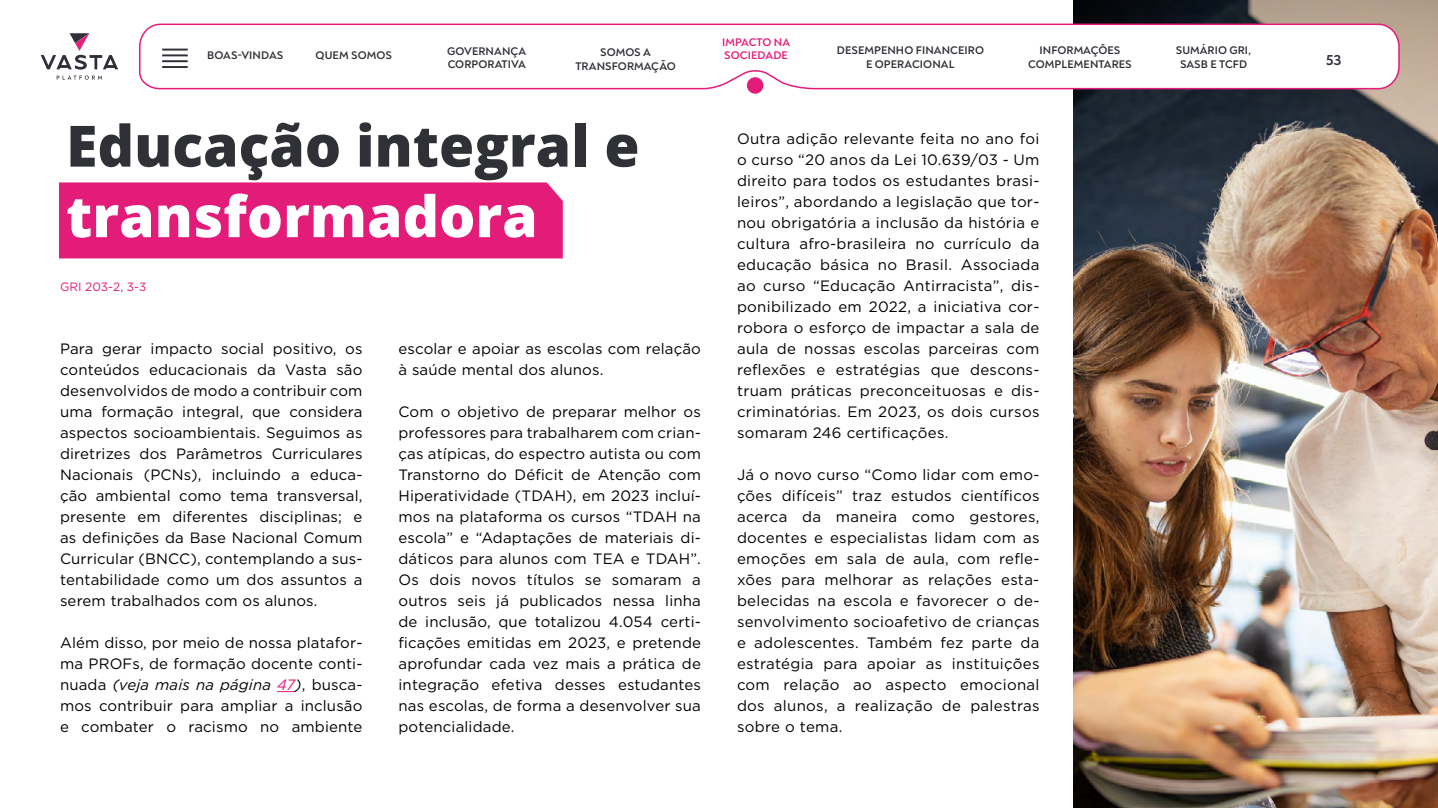
<style>
.page{position:relative;width:1438px;height:808px;background:#fff}
.page>*{position:absolute;margin:0;border:0;box-sizing:border-box;transform-origin:0 0}
.t1{font:800 57px "Open Sans";color:#2f3136}
.t2{font:800 57px "Open Sans";color:#fff}
.t3{font:15px/21px "Gotham";letter-spacing:.01em;color:#000;text-align:justify}
.t4{font:700 15px "Noah";color:#2e3036}
.t5{font:12px "Gotham";color:#e31c79}
.t6{font:700 11.25px/13.5px "Noah";letter-spacing:.01em;color:#2e3036;text-align:center}
.t7{font:700 11.25px/13.5px "Noah";letter-spacing:.01em;color:#2f3136;text-align:center}
.t8{font:700 11.25px/13.5px "Noah";letter-spacing:.01em;color:#e31c79}
.s1{font-style:italic}
.s2{font-style:italic;color:#e31c79}
</style>
<div class="page">
<svg style="left:277px;top:691px;width:18px;height:1px"></svg>
<div style="left:59px;top:182px;width:504px;height:76px;background:#e31c79"></div>
<img style="left:1073px;top:0;width:364px;height:808px">
<svg style="left:139px;top:23px;width:1261px;height:67px"></svg>
<div style="left:746px;top:77px;width:17px;height:17px;background:#e31c79;border-radius:50%"></div>
<hr style="left:162px;top:49px;width:26px;height:2px;background:#2e3036">
<hr style="left:162px;top:54px;width:26px;height:2px;background:#2e3036">
<hr style="left:162px;top:60px;width:26px;height:2px;background:#2e3036">
<hr style="left:162px;top:66px;width:26px;height:2px;background:#2e3036">
<svg style="left:41px;top:33px;width:77px;height:47px"></svg>
<p class="t7" style="left:207px;top:49px;width:77px">BOAS-VINDAS</p>
<p class="t7" style="left:315px;top:49px;width:78px">QUEM SOMOS</p>
<p class="t6" style="left:447px;top:44px;width:81px;text-align:left">GOVERNANÇA<br>CORPORATIVA</p>
<p class="t7" style="left:575px;top:46px;width:102px">SOMOS A<br>TRANSFORMAÇÃO</p>
<p class="t8" style="left:722px;top:35px;width:70px">IMPACTO NA<br>SOCIEDADE</p>
<p class="t6" style="left:836px;top:44px;width:149px">DESEMPENHO FINANCEIRO<br>E OPERACIONAL</p>
<p class="t6" style="left:1028px;top:44px;width:105px">INFORMAÇÕES<br>COMPLEMENTARES</p>
<p class="t6" style="left:1175px;top:44px;width:77px">SUMÁRIO GRI,<br>SASB E TCFD</p>
<p class="t4" style="left:1325px;top:50px;width:17px">53</p>
<h1 class="t1" style="left:66px;top:103px;width:575px">Educação integral e</h1>
<h1 class="t2" style="left:66px;top:173px;width:473px">transformadora</h1>
<p class="t5" style="left:60px;top:279px;width:88px">GRI 203-2, 3-3</p>
<p class="t3" style="left:60px;top:338px;width:304px">Para gerar impacto social positivo, os conteúdos educacionais da Vasta são desenvolvidos de modo a contribuir com uma formação integral, que considera aspectos socioambientais. Seguimos as diretrizes dos Parâmetros Curriculares Nacionais (PCNs), incluindo a educa&shy;ção ambiental como tema transversal, presente em diferentes disciplinas; e as definições da Base Nacional Comum Curricular (BNCC), contemplando a sus&shy;tentabilidade como um dos assuntos a serem trabalhados com os alunos.</p>
<p class="t3" style="left:60px;top:632px;width:304px">Além disso, por meio de nossa platafor&shy;ma PROFs, de formação docente conti&shy;nuada <span class="s1">(veja mais na página</span> <span class="s2">47</span><span class="s1">)</span>, busca&shy;mos contribuir para ampliar a inclusão e combater o racismo no ambiente</p>
<p class="t3" style="left:398px;top:338px;width:304px">escolar e apoiar as escolas com relação à saúde mental dos alunos.</p>
<p class="t3" style="left:398px;top:401px;width:304px">Com o objetivo de preparar melhor os professores para trabalharem com crian&shy;ças atípicas, do espectro autista ou com Transtorno do Déficit de Atenção com Hiperatividade (TDAH), em 2023 incluí&shy;mos na plataforma os cursos “TDAH na escola” e “Adaptações de materiais di&shy;dáticos para alunos com TEA e TDAH”.<br>Os dois novos títulos se somaram a outros seis já publicados nessa linha de inclusão, que totalizou 4.054 certi&shy;ficações emitidas em 2023, e pretende aprofundar cada vez mais a prática de integração efetiva desses estudantes nas escolas, de forma a desenvolver sua potencialidade.</p>
<p class="t3" style="left:737px;top:128px;width:304px">Outra adição relevante feita no ano foi o curso “20 anos da Lei 10.639/03 - Um direito para todos os estudantes brasi&shy;leiros”, abordando a legislação que tor&shy;nou obrigatória a inclusão da história e cultura afro-brasileira no currículo da educação básica no Brasil. Associada ao curso “Educação Antirracista”, dis&shy;ponibilizado em 2022, a iniciativa cor&shy;robora o esforço de impactar a sala de aula de nossas escolas parceiras com reflexões e estratégias que descons&shy;truam práticas preconceituosas e dis&shy;criminatórias. Em 2023, os dois cursos somaram 246 certificações.</p>
<p class="t3" style="left:737px;top:464px;width:304px">Já o novo curso “Como lidar com emo&shy;ções difíceis” traz estudos científicos acerca da maneira como gestores, docentes e especialistas lidam com as emoções em sala de aula, com refle&shy;xões para melhorar as relações esta&shy;belecidas na escola e favorecer o de&shy;senvolvimento socioafetivo de crianças e adolescentes. Também fez parte da estratégia para apoiar as instituições com relação ao aspecto emocional dos alunos, a realização de palestras sobre o tema.</p>
</div>
